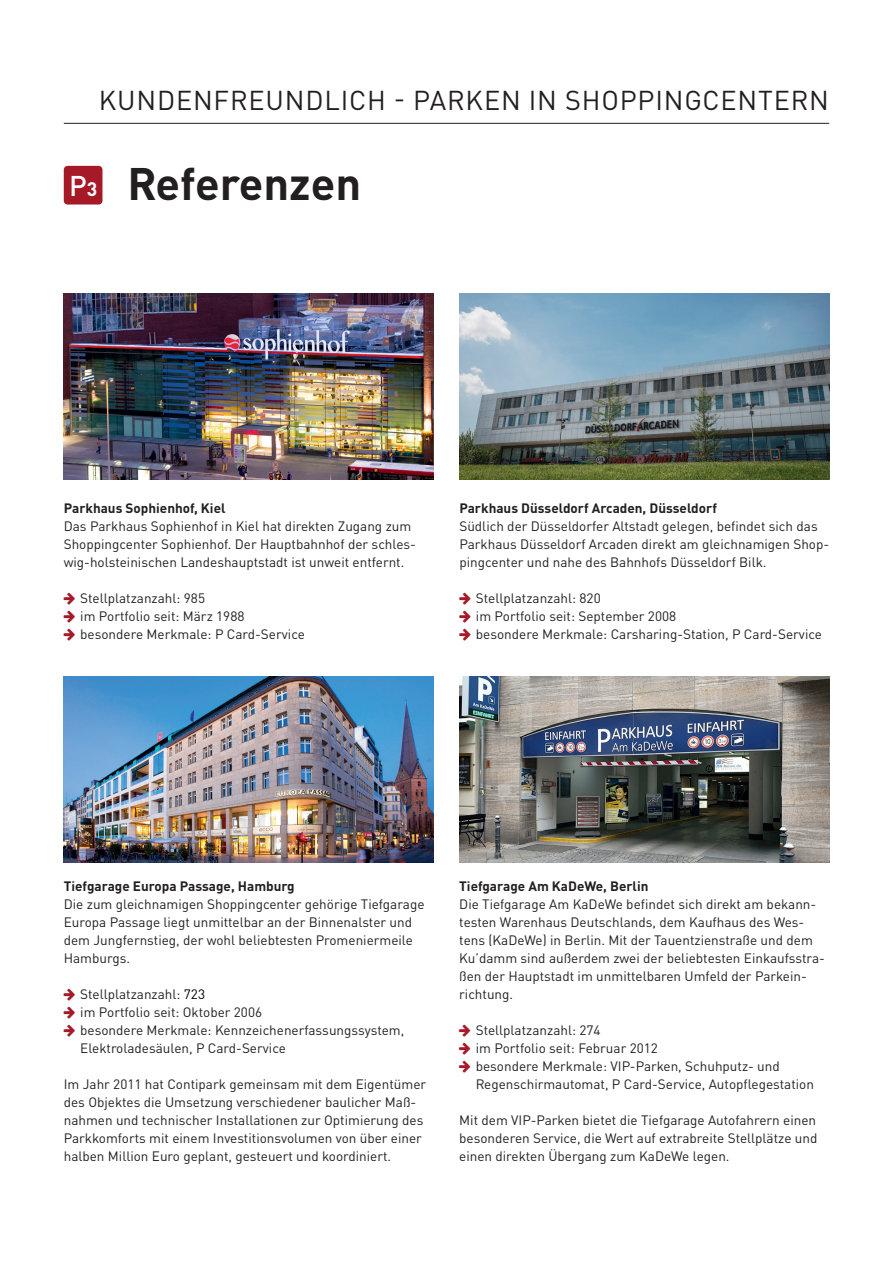
<style>
.page{position:relative;width:893px;height:1263px;background:#fff}
.page>*{position:absolute;margin:0;border:0;box-sizing:border-box;transform-origin:0 0}
.t1{font:700 45px "DINOT";color:#231f20}
.t2{font:500 28.2px "DINOT";color:#fff}
.t3{font:27px "DINOT";letter-spacing:.03em;color:#231f20}
.t4{font:13.5px/18px "DINOT";color:#231f20}
.t5{font:700 13.5px "DINOT";color:#231f20}
.s1{font-weight:700;font-size:19.35px}
.s2{color:#000}
</style>
<div class="page">
<div style="left:64px;top:166px;width:38px;height:39px;background:#a61a28;border-radius:4px"></div>
<hr style="left:64px;top:123px;width:765px;height:1px;background:#231f20">
<img style="left:459px;top:677px;width:370px;height:186px">
<img style="left:459px;top:293px;width:370px;height:186px">
<img style="left:64px;top:677px;width:370px;height:186px">
<img style="left:64px;top:293px;width:370px;height:187px">
<h3 class="t3" style="left:99px;top:80px;width:732px">KUNDENFREUNDLICH - PARKEN IN SHOPPINGCENTERN</h3>
<h2 class="t2" style="left:69px;top:164px;width:30px">P<span class="s1">3</span></h2>
<h1 class="t1" style="left:128px;top:149px;width:235px">Referenzen</h1>
<p class="t5" style="left:64px;top:498px;width:163px">Parkhaus Sophienhof, Kiel</p>
<p class="t4" style="left:64px;top:516px;width:354px">Das Parkhaus Sophienhof in Kiel hat direkten Zugang zum<br>Shoppingcenter Sophienhof. Der Hauptbahnhof der schles&shy;wig-holsteinischen Landeshauptstadt ist unweit entfernt.</p>
<p class="t4" style="left:80px;top:588px;width:226px">Stellplatzanzahl: 985<br>im Portfolio seit: März 1988 besondere Merkmale: P Card-Service</p>
<p class="t5" style="left:459px;top:498px;width:259px">Parkhaus Düsseldorf Arcaden, Düsseldorf</p>
<p class="t4" style="left:459px;top:516px;width:371px">Südlich der Düsseldorfer Altstadt gelegen, befindet sich das<br>Parkhaus Düsseldorf Arcaden direkt am gleichnamigen Shop&shy;pingcenter und nahe des Bahnhofs Düsseldorf Bilk.</p>
<p class="t4" style="left:476px;top:588px;width:348px">Stellplatzanzahl: 820<br>im Portfolio seit: September 2008<br>besondere Merkmale: Carsharing-Station, P Card-Service</p>
<p class="t5" style="left:64px;top:876px;width:232px">Tiefgarage Europa Passage, Hamburg</p>
<p class="t4" style="left:64px;top:894px;width:362px">Die zum gleichnamigen Shoppingcenter gehörige Tiefgarage Europa Passage liegt unmittelbar an der Binnenalster und dem Jungfernstieg, der wohl beliebtesten Promeniermeile Hamburgs.</p>
<p class="t4" style="left:80px;top:984px;width:326px">Stellplatzanzahl: <span class="s2">723<br></span>im Portfolio seit: Oktober 2006<br>besondere Merkmale: Kennzeichenerfassungssystem, Elektroladesäulen, P Card-Service</p>
<p class="t4" style="left:64px;top:1074px;width:364px">Im Jahr 2011 hat Contipark gemeinsam mit dem Eigentümer des Objektes die Umsetzung verschiedener baulicher Maß&shy;nahmen und technischer Installationen zur Optimierung des Parkkomforts mit einem Investitionsvolumen von über einer halben Million Euro geplant, gesteuert und koordiniert.</p>
<p class="t5" style="left:459px;top:876px;width:191px">Tiefgarage Am KaDeWe, Berlin</p>
<p class="t4" style="left:459px;top:894px;width:367px">Die Tiefgarage Am KaDeWe befindet sich direkt am bekann&shy;testen Warenhaus Deutschlands, dem Kaufhaus des Wes&shy;tens (KaDeWe) in Berlin. Mit der Tauentzienstraße und dem Ku’damm sind außerdem zwei der beliebtesten Einkaufsstra&shy;ßen der Hauptstadt im unmittelbaren Umfeld der Parkein&shy;richtung.</p>
<p class="t4" style="left:476px;top:1020px;width:340px">Stellplatzanzahl: 274<br>im Portfolio seit: Februar 2012<br>besondere Merkmale: VIP-Parken, Schuhputz- und Regenschirmautomat, P Card-Service, Autopflegestation</p>
<p class="t4" style="left:459px;top:1110px;width:360px;text-align:justify">Mit dem VIP-Parken bietet die Tiefgarage Autofahrern einen besonderen Service, die Wert auf extrabreite Stellplätze und einen direkten Übergang zum KaDeWe legen.</p>
</div>
